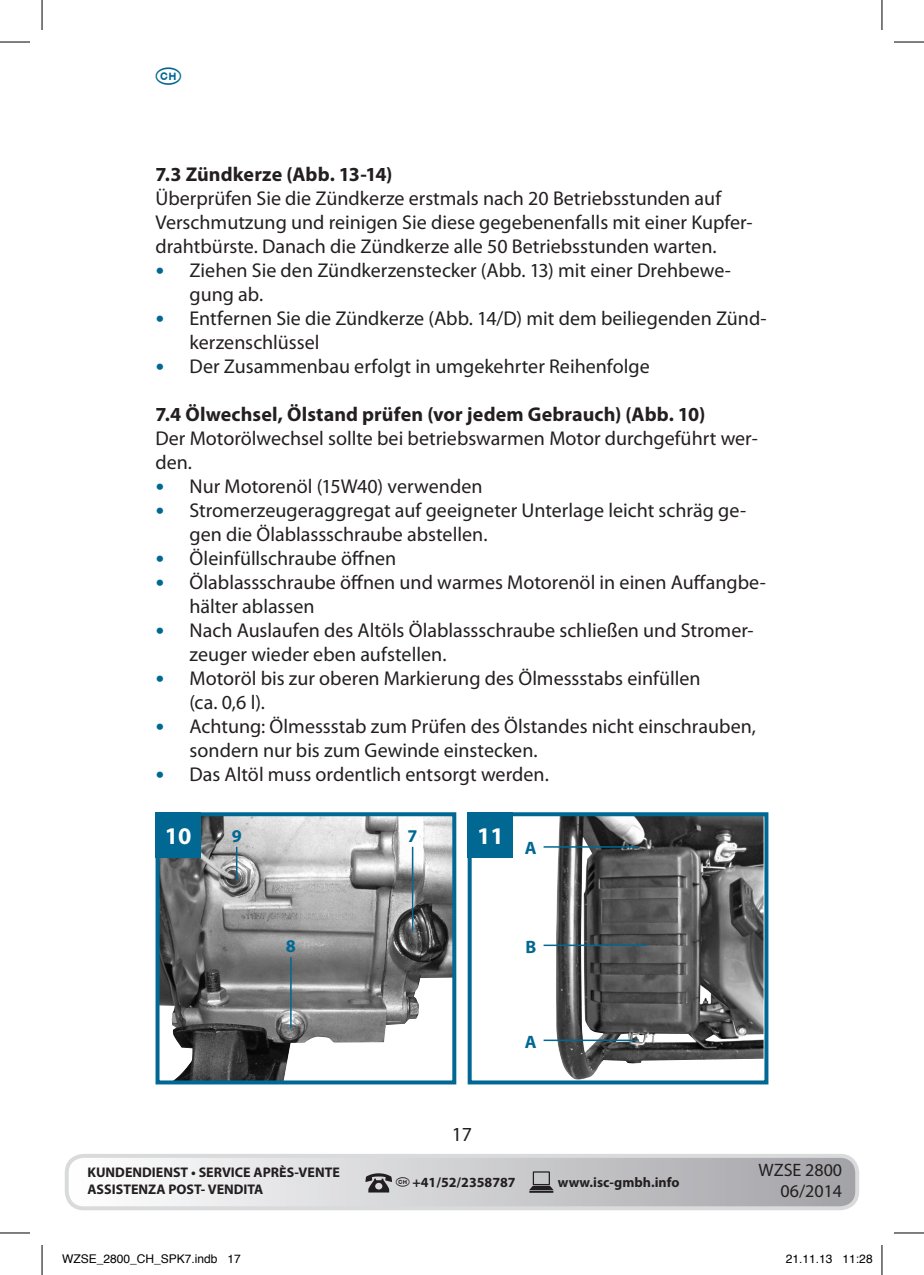
<style>
.page{position:relative;width:924px;height:1275px;background:#fff}
.page>*{position:absolute;margin:0;border:0;box-sizing:border-box;transform-origin:0 0}
.t1{font:26px "National Codes Europe";color:#006893}
.t2{font:700 24px "Myriad Pro";color:#fff}
.t3{font:20px/24px "Myriad Pro";color:#231f20}
.t4{font:700 20px "Myriad Pro";letter-spacing:.005em;color:#231f20}
.t5{font:18px/21.6px "Myriad Pro";color:#231f20;text-align:right}
.t6{font:700 18px "Myriad Pro";color:#006893}
.t7{font:700 14px/16.8px "Myriad Pro";color:#231f20}
.t8{font:12px "Helvetica";color:#000}
.s1{font-family:"Frutiger";font-weight:700;font-size:18px;color:#006893}
</style>
<div class="page">
<div style="left:67px;top:1155px;width:789px;height:53px;background:linear-gradient(to right,#fff,#a3a3a7);border-radius:17px"></div>
<div style="left:65px;top:1153px;width:793px;height:57px;border:4px solid #d9dadc;border-radius:17px"></div>
<svg style="left:529px;top:1171px;width:24px;height:21px"></svg>
<svg style="left:365px;top:1173px;width:27px;height:19px"></svg>
<img style="left:160px;top:817px;width:291px;height:262px">
<div style="left:155px;top:812px;width:301px;height:272px;border:4px solid #006893"></div>
<img style="left:556px;top:817px;width:207px;height:262px">
<div style="left:467px;top:812px;width:301px;height:272px;border:4px solid #006893"></div>
<div style="left:155px;top:812px;width:46px;height:45px;background:#006893"></div>
<div style="left:467px;top:812px;width:46px;height:45px;background:#006893"></div>
<hr style="left:236px;top:847px;width:1px;height:32px;background:#006893">
<hr style="left:411px;top:847px;width:2px;height:84px;background:#006893">
<hr style="left:290px;top:957px;width:1px;height:71px;background:#006893">
<hr style="left:543px;top:944px;width:103px;height:2px;background:#006893">
<hr style="left:543px;top:1039px;width:93px;height:2px;background:#006893">
<hr style="left:543px;top:846px;width:94px;height:1px;background:#006893">
<hr style="left:0;top:42px;width:30px;height:1px;background:#000">
<hr style="left:893px;top:42px;width:30px;height:1px;background:#000">
<hr style="left:0;top:1232px;width:30px;height:1px;background:#000">
<hr style="left:893px;top:1232px;width:30px;height:1px;background:#000">
<hr style="left:42px;top:0;width:1px;height:30px;background:#000">
<hr style="left:42px;top:1245px;width:1px;height:30px;background:#000">
<hr style="left:881px;top:0;width:1px;height:30px;background:#000">
<hr style="left:881px;top:1245px;width:1px;height:30px;background:#000">
<h1 class="t1" style="left:155px;top:56px;width:27px">h</h1>
<p class="t4" style="left:155px;top:163px;width:238px">7.3 Zündkerze (Abb. 13-14)</p>
<p class="t3" style="left:155px;top:186px;width:598px">Überprüfen Sie die Zündkerze erstmals nach 20 Betriebsstunden auf<br>Verschmutzung und reinigen Sie diese gegebenenfalls mit einer Kupfer&shy;drahtbürste. Danach die Zündkerze alle 50 Betriebsstunden warten.</p>
<p class="t3" style="left:189px;top:258px;width:542px;text-indent:-34px"><span class="s1">•</span> Ziehen Sie den Zündkerzenstecker (Abb. 13) mit einer Drehbewe&shy;gung ab.</p>
<p class="t3" style="left:189px;top:306px;width:578px;text-indent:-34px"><span class="s1">•</span> Entfernen Sie die Zündkerze (Abb. 14/D) mit dem beiliegenden Zünd&shy;kerzenschlüssel</p>
<p class="t3" style="left:155px;top:354px;width:495px"><span class="s1">•</span> Der Zusammenbau erfolgt in umgekehrter Reihenfolge</p>
<p class="t4" style="left:155px;top:403px;width:551px">7.4 Ölwechsel, Ölstand prüfen (vor jedem Gebrauch) (Abb. 10)</p>
<p class="t3" style="left:155px;top:426px;width:603px">Der Motorölwechsel sollte bei betriebswarmen Motor durchgeführt wer&shy;den.</p>
<p class="t3" style="left:155px;top:474px;width:328px"><span class="s1">•</span> Nur Motorenöl (15W40) verwenden</p>
<p class="t3" style="left:189px;top:498px;width:558px;text-indent:-34px"><span class="s1">•</span> Stromerzeugeraggregat auf geeigneter Unterlage leicht schräg ge&shy;gen die Ölablassschraube abstellen.</p>
<p class="t3" style="left:155px;top:546px;width:242px"><span class="s1">•</span> Öleinfüllschraube öffnen</p>
<p class="t3" style="left:189px;top:570px;width:577px;text-indent:-34px"><span class="s1">•</span> Ölablassschraube öffnen und warmes Motorenöl in einen Auffangbe&shy;hälter ablassen</p>
<p class="t3" style="left:189px;top:618px;width:565px;text-indent:-34px"><span class="s1">•</span> Nach Auslaufen des Altöls Ölablassschraube schließen und Stromer&shy;zeuger wieder eben aufstellen.</p>
<p class="t3" style="left:189px;top:666px;width:512px;text-indent:-34px"><span class="s1">•</span> Motoröl bis zur oberen Markierung des Ölmessstabs einfüllen (ca. 0,6 l).</p>
<p class="t3" style="left:189px;top:714px;width:567px;text-indent:-34px"><span class="s1">•</span> Achtung: Ölmessstab zum Prüfen des Ölstandes nicht einschrauben, sondern nur bis zum Gewinde einstecken.</p>
<p class="t3" style="left:155px;top:762px;width:395px"><span class="s1">•</span> Das Altöl muss ordentlich entsorgt werden.</p>
<p class="t2" style="left:165px;top:822px;width:28px">10</p>
<p class="t6" style="left:231px;top:826px;width:11px">9</p>
<p class="t6" style="left:407px;top:826px;width:11px">7</p>
<p class="t2" style="left:477px;top:822px;width:28px">11</p>
<p class="t6" style="left:524px;top:838px;width:13px">A</p>
<p class="t6" style="left:286px;top:936px;width:11px">8</p>
<p class="t6" style="left:525px;top:936px;width:12px">B</p>
<p class="t3" style="left:451px;top:1122px;width:22px">17</p>
<p class="t6" style="left:524px;top:1031px;width:13px">A</p>
<p class="t7" style="left:87px;top:1164px;width:254px">KUNDENDIENST • SERVICE APRÈS-VENTE<br>ASSISTENZA POST- VENDITA</p>
<p class="t7" style="left:395px;top:1174px;width:121px"><sup>h</sup> +41/52/2358787</p>
<p class="t7" style="left:557px;top:1173px;width:123px">www.isc-gmbh.info</p>
<p class="t5" style="left:758px;top:1159px;width:85px">WZSE 2800<br>06/2014</p>
<p class="t8" style="left:62px;top:1249px;width:180px">WZSE_2800_CH_SPK7.indb 17</p>
<p class="t8" style="left:785px;top:1249px;width:88px">21.11.13 11:28</p>
</div>
